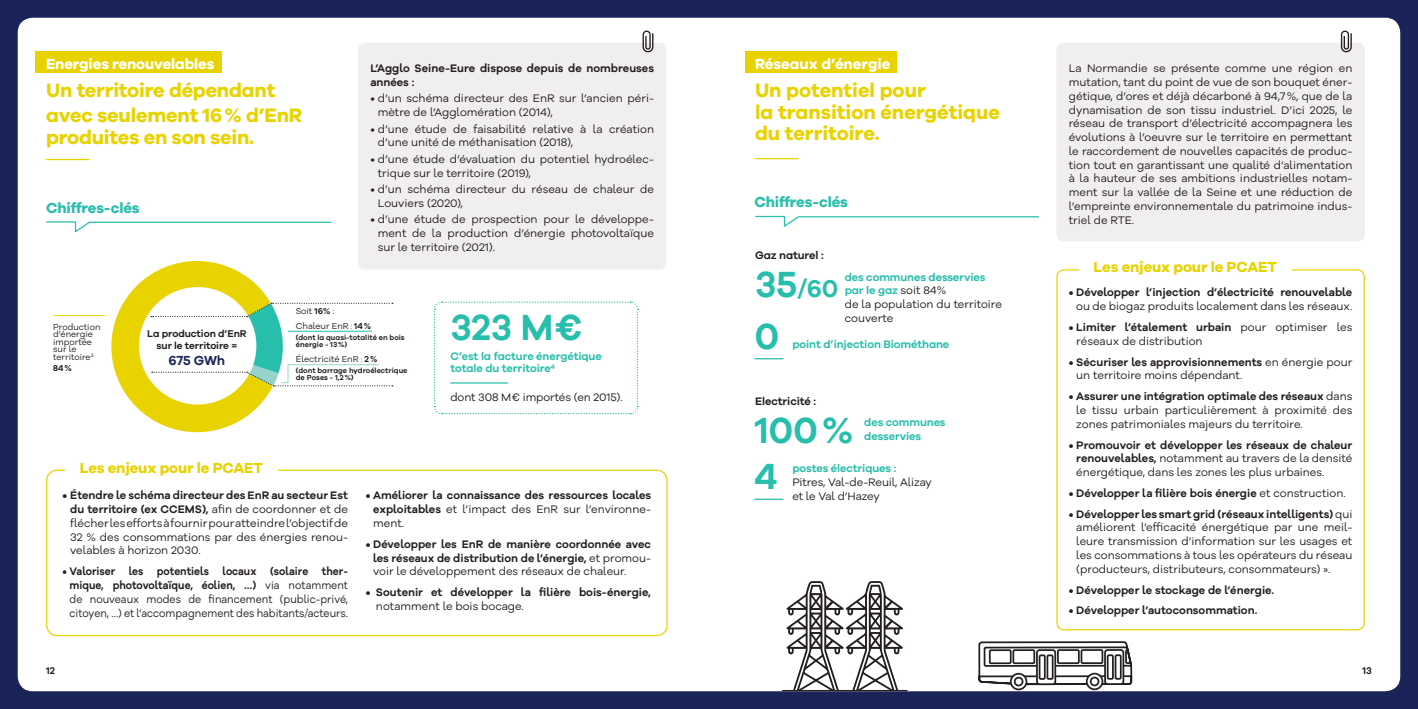
<style>
.page{position:relative;width:1418px;height:709px;background:#fff}
.page>*{position:absolute;margin:0;border:0;box-sizing:border-box;transform-origin:0 0}
.t1{font:600 37.5px "Galano Grotesque";letter-spacing:-.01em;color:#27beab}
.t2{font:600 25px "Galano Grotesque";color:#27beab}
.t3{font:700 20px/21.2px "Galano Grotesque";letter-spacing:-.01em;color:#e8d300}
.t4{font:700 15px "Galano Grotesque";letter-spacing:-.01em;color:#e8d300}
.t5{font:700 15px "Galano Grotesque";letter-spacing:-.01em;color:#fff}
.t6{font:700 15px "Galano Grotesque";letter-spacing:-.01em;color:#27beab}
.t7{font:600 13.5px "Galano Grotesque";letter-spacing:-.015em;color:#1a2459}
.t8{font:11.25px/13.8px "Galano Grotesque Alt";color:#241f1f}
.t9{font:600 11.25px/13.8px "Galano Grotesque Alt";color:#241f1f;text-align:justify}
.t10{font:11.25px/13.8px "Galano Grotesque Alt";color:#241f1f;text-align:justify;scale:.93 1}
.t11{font:600 11.25px/13.8px "Galano Grotesque";letter-spacing:-.01em;color:#27beab}
.t12{font:600 11.25px "Galano Grotesque";letter-spacing:-.01em;color:#241f1f}
.t13{font:600 10.12px/12.1px "Galano Grotesque";letter-spacing:-.01em;color:#241f1f;text-align:center}
.t14{font:600 10px "Galano Grotesque";color:#241f1f}
.t15{font:8.75px/7.5px "Galano Grotesque Alt";color:#241f1f}
.t16{font:600 8.75px "Galano Grotesque";color:#241f1f}
.t17{font:600 7.5px/7.5px "Galano Grotesque";color:#241f1f}
.s1{font-family:"Galano Grotesque";font-weight:600}
.s2{font-size:7.5px}
.s3{font-weight:600}
.s4{font-weight:400}
.s5{font-size:37.5px}
.s6{font-family:"Galano Grotesque Alt";font-weight:400;color:#241f1f}
</style>
<div class="page">
<div style="left:0;top:0;width:1417px;height:709px;background:#1a2459"></div>
<div style="left:18px;top:18px;width:1382px;height:673px;background:#fff;border-radius:15px"></div>
<div style="left:35px;top:51px;width:187px;height:22px;background:#e8d300"></div>
<div style="left:745px;top:51px;width:152px;height:22px;background:#e8d300"></div>
<svg style="left:46px;top:221px;width:286px;height:12px"></svg>
<div style="left:358px;top:43px;width:308px;height:226px;background:#f0efee;border-radius:7px"></div>
<hr style="left:46px;top:159px;width:43px;height:1px;background:#e8d300">
<svg style="left:642px;top:31px;width:11px;height:21px"></svg>
<hr style="left:53px;top:315px;width:52px;height:1px;background:#e8d300">
<svg style="left:104px;top:261px;width:289px;height:172px"></svg>
<svg style="left:433px;top:301px;width:205px;height:114px"></svg>
<hr style="left:450px;top:382px;width:58px;height:1px;background:#27beab">
<div style="left:46px;top:469px;width:621px;height:167px;border:1px solid #e8d300;border-radius:11px"></div>
<div style="left:66px;top:453px;width:212px;height:27px;background:#fff"></div>
<svg style="left:755px;top:215px;width:284px;height:12px"></svg>
<div style="left:1056px;top:43px;width:308px;height:198px;background:#f0efee;border-radius:7px"></div>
<hr style="left:755px;top:158px;width:43px;height:1px;background:#e8d300">
<svg style="left:1340px;top:31px;width:11px;height:21px"></svg>
<hr style="left:754px;top:498px;width:29px;height:2px;background:#27beab">
<svg style="left:754px;top:358px;width:29px;height:1px"></svg>
<div style="left:1009px;top:673px;width:18px;height:17px;border:2px solid #241f1f;border-radius:50%"></div>
<div style="left:1085px;top:672px;width:18px;height:18px;border:2px solid #241f1f;border-radius:50%"></div>
<svg style="left:978px;top:641px;width:155px;height:45px"></svg>
<svg style="left:786px;top:581px;width:117px;height:109px"></svg>
<hr style="left:782px;top:690px;width:125px;height:1px;background:#241f1f">
<h3 class="t5" style="left:46px;top:55px;width:170px">Energies renouvelables</h3>
<h3 class="t3" style="left:46px;top:78px;width:258px;line-height:24.8px">Un territoire dépendant avec seulement 16% d’EnR</h3>
<h3 class="t3" style="left:46px;top:125px;width:210px">produites en son sein.</h3>
<h3 class="t6" style="left:46px;top:198px;width:95px">Chiffres-clés</h3>
<p class="t9" style="left:370px;top:61px;width:285px">L’Agglo Seine-Eure dispose depuis de nombreuses années :</p>
<p class="t8" style="left:378px;top:91px;width:278px;text-indent:-7px">• d’un schéma directeur des EnR sur l’ancien péri&shy;mètre de l’Agglomération (2014),</p>
<p class="t8" style="left:378px;top:122px;width:278px;text-indent:-7px">• d’une étude de faisabilité relative à la création d’une unité de méthanisation (2018),</p>
<p class="t8" style="left:378px;top:152px;width:278px;text-indent:-7px">• d’une étude d’évaluation du potentiel hydroélec&shy;trique sur le territoire (2019),</p>
<p class="t8" style="left:378px;top:182px;width:278px;text-indent:-7px">• d’un schéma directeur du réseau de chaleur de<br>Louviers (2020),</p>
<p class="t8" style="left:378px;top:212px;width:278px;text-align:justify;text-indent:-7px">• d’une étude de prospection pour le développe&shy;ment de la production d’énergie photovoltaïque sur le territoire (2021).</p>
<p class="t15" style="left:53px;top:322px;width:49px">Production d’énergie importée sur le territoire<sup>3</sup></p>
<p class="t16" style="left:53px;top:362px;width:20px">84%</p>
<p class="t13" style="left:147px;top:327px;width:101px">La production d’EnR sur le territoire =</p>
<p class="t7" style="left:168px;top:352px;width:58px">675 GWh</p>
<h3 class="t4" style="left:80px;top:458px;width:185px">Les enjeux pour le PCAET</h3>
<p class="t15" style="left:296px;top:303px;width:77px;line-height:14.6px">Soit <span class="s1">16%</span> :<br>Chaleur EnR <span class="s2">:</span> <span class="s1">14%</span></p>
<p class="t17" style="left:296px;top:333px;width:110px">(dont la quasi-totalité en bois énergie - 13%)</p>
<p class="t15" style="left:296px;top:355px;width:83px">Électricité EnR <span class="s2">:</span> <span class="s1">2%</span></p>
<p class="t17" style="left:296px;top:366px;width:113px">(dont barrage hydroélectrique de Poses - 1,2%)</p>
<h1 class="t1" style="left:450px;top:305px;width:134px">323 M€</h1>
<p class="t11" style="left:450px;top:349px;width:153px;line-height:12.5px">C’est la facture énergétique totale du territoire<sup>4</sup></p>
<p class="t8" style="left:450px;top:390px;width:174px">dont 308 M€ importés (en 2015).</p>
<p class="t8" style="left:70px;top:488px;width:279px;text-align:justify;text-indent:-7px"><span class="s3">• Étendre le schéma directeur des EnR au secteur Est du territoire (ex CCEMS),</span> afin de coordonner et de flécher les efforts à fournir pour atteindre l’objectif de 32 % des consommations par des énergies renou&shy;velables à horizon 2030.</p>
<p class="t10" style="left:70px;top:564px;width:301px;text-indent:-7px"><span class="s3">• Valoriser les potentiels locaux (solaire ther&shy;mique, photovoltaïque, éolien, …)</span> via notamment de nouveaux modes de financement (public-privé, citoyen, …) et l’accompagnement des habitants/acteurs.</p>
<p class="t9" style="left:373px;top:488px;width:279px;text-indent:-7px">• Améliorer la connaissance des ressources locales exploitables <span class="s4">et l’impact des EnR sur l’environne&shy;ment.</span></p>
<p class="t9" style="left:373px;top:536px;width:279px;text-indent:-7px">• Développer les EnR de manière coordonnée avec les réseaux de distribution de l’énergie, <span class="s4">et promou&shy;voir le développement des réseaux de chaleur.</span></p>
<p class="t9" style="left:366px;top:585px;width:287px">• Soutenir et développer la filière bois-énergie,</p>
<p class="t8" style="left:376px;top:599px;width:149px">notamment le bois bocage.</p>
<h3 class="t5" style="left:755px;top:55px;width:137px">Réseaux d’énergie</h3>
<h3 class="t3" style="left:755px;top:79px;width:246px">Un potentiel pour<br>la transition énergétique du territoire.</h3>
<h3 class="t6" style="left:754px;top:192px;width:95px">Chiffres-clés</h3>
<p class="t12" style="left:755px;top:249px;width:70px">Gaz naturel :</p>
<h2 class="t2" style="left:755px;top:274px;width:85px"><span class="s5">35</span>/60</h2>
<p class="t11" style="left:844px;top:269px;width:142px">des communes desservies par le gaz <span class="s6">soit 84%</span></p>
<p class="t8" style="left:844px;top:297px;width:159px">de la population du territoire couverte</p>
<h1 class="t1" style="left:754px;top:314px;width:26px">0</h1>
<p class="t11" style="left:792px;top:336px;width:158px">point d’injection Biométhane</p>
<p class="t12" style="left:755px;top:394px;width:62px">Electricité :</p>
<h1 class="t1" style="left:755px;top:407px;width:100px">100%</h1>
<p class="t11" style="left:864px;top:415px;width:83px">des communes desservies</p>
<h1 class="t1" style="left:754px;top:453px;width:25px">4</h1>
<p class="t11" style="left:792px;top:461px;width:106px">postes électriques :</p>
<p class="t8" style="left:792px;top:475px;width:141px">Pitres, Val-de-Reuil, Alizay et le Val d’Hazey</p>
<p class="t8" style="left:1068px;top:61px;width:285px;text-align:justify">La Normandie se présente comme une région en mutation, tant du point de vue de son bouquet éner&shy;gétique, d’ores et déjà décarboné à 94,7%, que de la dynamisation de son tissu industriel. D’ici 2025, le réseau de transport d’électricité accompagnera les évolutions à l’oeuvre sur le territoire en permettant le raccordement de nouvelles capacités de produc&shy;tion tout en garantissant une qualité d’alimentation à la hauteur de ses ambitions industrielles notam&shy;ment sur la vallée de la Seine et une réduction de l’empreinte environnementale du patrimoine indus&shy;triel de RTE.</p>
<h3 class="t4" style="left:1093px;top:257px;width:185px">Les enjeux pour le PCAET</h3>
<p class="t9" style="left:1068px;top:285px;width:285px">• Développer l’injection d’électricité renouvelable</p>
<p class="t8" style="left:1076px;top:299px;width:277px">ou de biogaz produits localement dans les réseaux.</p>
<p class="t8" style="left:1076px;top:320px;width:277px;text-indent:-7px"><span class="s3">• Limiter l’étalement urbain</span> pour optimiser les réseaux de distribution</p>
<p class="t8" style="left:1076px;top:354px;width:277px;text-indent:-7px"><span class="s3">• Sécuriser les approvisionnements</span> en énergie pour un territoire moins dépendant.</p>
<p class="t8" style="left:1076px;top:389px;width:277px;text-align:justify;text-indent:-7px"><span class="s3">• Assurer une intégration optimale des réseaux</span> dans le tissu urbain particulièrement à proximité des zones patrimoniales majeurs du territoire.</p>
<p class="t8" style="left:1076px;top:437px;width:278px;text-align:justify;text-indent:-7px"><span class="s3">• Promouvoir et développer les réseaux de chaleur renouvelables,</span> notamment au travers de la densité énergétique, dans les zones les plus urbaines.</p>
<p class="t9" style="left:1068px;top:486px;width:278px">• Développer la filière bois énergie <span class="s4">et construction.</span></p>
<p class="t8" style="left:1076px;top:506px;width:277px;text-align:justify;text-indent:-7px"><span class="s3">• Développer les smart grid (réseaux intelligents)</span> qui améliorent l’efficacité énergétique par une meil&shy;leure transmission d’information sur les usages et les consommations à tous les opérateurs du réseau (producteurs, distributeurs, consommateurs) ».</p>
<p class="t9" style="left:1068px;top:582px;width:207px">• Développer le stockage de l’énergie.</p>
<p class="t9" style="left:1068px;top:603px;width:190px">• Développer l’autoconsommation.</p>
<p class="t14" style="left:46px;top:665px;width:10px">12</p>
<p class="t14" style="left:1362px;top:665px;width:11px">13</p>
</div>
